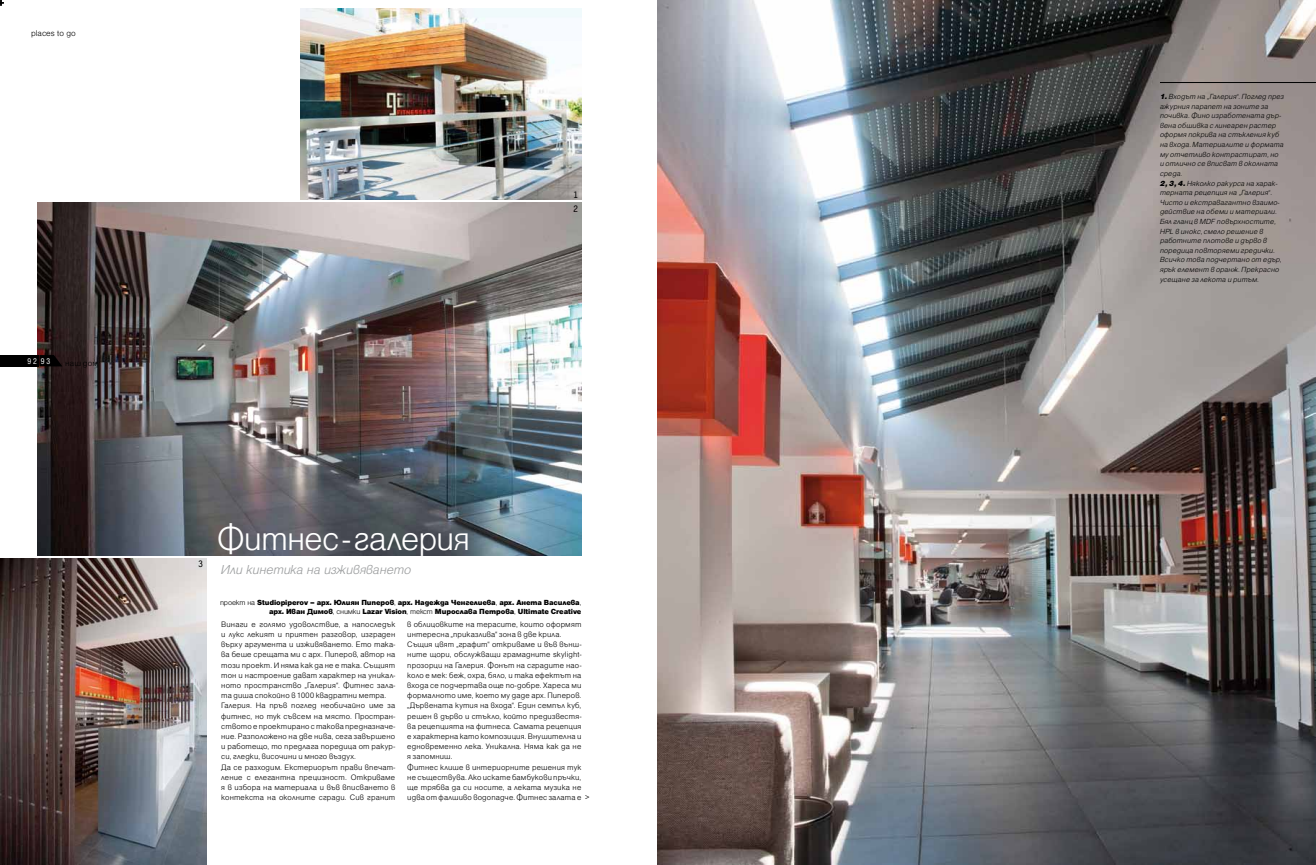
<style>
.page{position:relative;width:1316px;height:865px;background:#fff}
.page>*{position:absolute;margin:0;border:0;box-sizing:border-box;transform-origin:0 0}
.t1{font:300 36px "Helen Bg";letter-spacing:-.025em;color:#fff}
.t2{font:italic 300 14px "Helen Bg";letter-spacing:-.01em;color:#9c9e9f}
.t3{font:300 9px "Helen Bg";color:#000}
.t4{font:9px "Helen BG Condensed Normal";color:#fff}
.t5{font:700 9px/14.2px "Letter Gothic";color:#000}
.t6{font:300 8.5px/10.2px "Helen Bg";letter-spacing:.02em;color:#000}
.t7{font:italic 300 8px/9.6px "Helen Bg";letter-spacing:.015em;color:#000}
.t8{font:900 8px/9.6px "Helen Bg";letter-spacing:-.01em;color:#000;text-align:right}
.s1{font-weight:300}
.s2{font-size:9px}
.s3{font-weight:900}
</style>
<div class="page">
<svg style="left:0;top:0;width:4px;height:6px"></svg>
<img style="left:658px;top:0;width:657px;height:865px">
<img style="left:0;top:558px;width:206px;height:306px">
<img style="left:301px;top:8px;width:280px;height:192px">
<img style="left:37px;top:203px;width:544px;height:352px">
<hr style="left:1159px;top:82px;width:156px;height:1px;background:#000">
<svg style="left:39px;top:355px;width:23px;height:11px"></svg>
<div style="left:0;top:355px;width:39px;height:11px;background:#000"></div>
<p class="t3" style="left:31px;top:28px;width:46px">places to go</p>
<p class="t4" style="left:28px;top:356px;width:24px">92 93</p>
<p class="t3" style="left:65px;top:358px;width:35px">наш дом</p>
<p class="t5" style="left:573px;top:187px;width:6px">1<br>2</p>
<p class="t5" style="left:198px;top:557px;width:6px">3</p>
<h1 class="t1" style="left:217px;top:518px;width:255px">Фитнес - галерия</h1>
<h2 class="t2" style="left:221px;top:561px;width:191px">Или кинетика на изживяването</h2>
<p class="t8" style="left:220px;top:597px;width:363px"><span class="s1">проект на</span> Studiopiperov – арх. Юлиян Пиперов<span class="s1">,</span> арх. Надежда Ченгелиева<span class="s1">,</span> арх. Анета Василева<span class="s1">, </span>арх. Иван Димов<span class="s1">, снимки</span> Lazar Vision<span class="s1">, текст</span> Мирослава Петрова<span class="s1">,</span> Ultimate Creative</p>
<p class="t6" style="left:221px;top:618px;width:176px">Винаги е голямо удоволствие, а напоследък и лукс лекият и приятен разговор, изграден върху аргумента и изживяването. Ето така&shy;ва беше срещата ми с арх. Пиперов, автор на този проект. И няма как да не е така. Същият тон и настроение дават характер на уникал&shy;ното пространство “Галерия”. Фитнес зала&shy;та диша спокойно в 1000 квадратни метра.<br>Галерия. На пръв поглед необичайно име за фитнес, но тук съвсем на място. Простран&shy;ството е проектирано с такова предназначе&shy;ние. Разположено на две нива, сега завършено и работещо, то предлага поредица от ракур&shy;си, гледки, височини и много въздух.<br>Да се разходим. Екстериорът прави впечат&shy;ление с елегантна прецизност. Откриваме я в избора на материала и във вписването в контекста на околните сгради. Сив гранит</p>
<p class="t6" style="left:407px;top:618px;width:184px">в облицовките на терасите, които оформят интересна “приказлива” зона в две крила.<br>Същия цвят “графит” откриваме и във външ&shy;ните щори, обслужващи грамадните skylight&shy;прозорци на Галерия. Фонът на сградите нао&shy;коло е мек: беж, охра, бяло, и така ефектът на входа се подчертава още по-добре. Хареса ми формалното име, което му даде арх. Пиперов. “Дървената кутия на входа”. Един семпъл куб, решен в дърво и стъкло, който предизвестя&shy;ва рецепцията на фитнеса. Самата рецепция<br>е характерна като композиция. Внушителна и едновременно лека. Уникална. Няма как да не<br>я запомниш.<br>Фитнес клише в интериорните решения тук не съществува. Ако искате бамбукови пръчки, ще трябва да си носите, а леката музика не идва от фалшиво водопадче. Фитнес залата е <span class="s2">&gt;</span></p>
<p class="t7" style="left:1159px;top:92px;width:125px"><span class="s3">1.</span> Входът на “Галерия”. Поглед през ажурния парапет на зоните за почивка. Фино изработената дър&shy;вена обшивка с линеарен растер оформя покрива на стъкления куб на входа. Материалите и формата му отчетливо контрастират, но и отлично се вписват в околната среда.<br><span class="s3">2, 3, 4.</span> Няколко ракурса на харак&shy;терната рецепция на “Галерия”.<br>Чисто и екстравагантно взаимо&shy;действие на обеми и материали.<br>Бял гланц в MDF повърхностите,<br>HPL в инокс, смело решение в работните плотове и дърво в поредица повторяеми гредички.<br>Всичко това подчертано от едър, ярък елемент в оранж. Прекрасно усещане за лекота и ритъм.</p>
</div>
